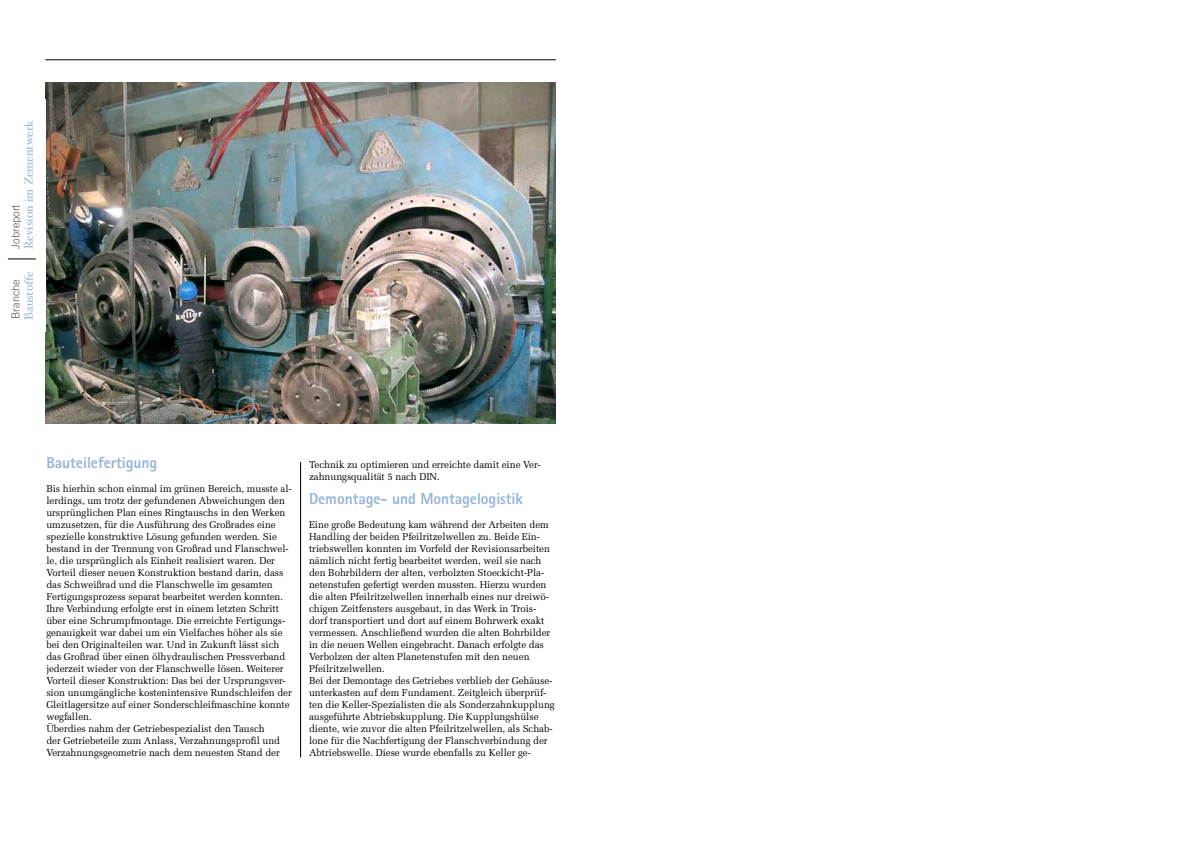
<style>
.page{position:relative;width:1191px;height:842px;background:#fff}
.page>*{position:absolute;margin:0;border:0;box-sizing:border-box;transform-origin:0 0}
.t1{font:800 16px "Agfa Rotis Sans Serif";letter-spacing:-.005em;color:#98b5db}
.t2{font:12px "Hoefler Text";color:#98b5db}
.t3{font:300 11px "Trade Gothic";color:#575756}
.t4{font:10px/12px "Melior LT";letter-spacing:-.005em;color:#000}
</style>
<div class="page">
<hr style="left:45px;top:60px;width:511px;height:1px;background:#000">
<img style="left:45px;top:82px;width:510px;height:342px">
<hr style="left:300px;top:462px;width:1px;height:295px;background:#000">
<svg style="left:8px;top:259px;width:28px;height:1px"></svg>
<p class="t2" style="left:22px;top:249px;width:131px;rotate:-90deg">Revision im Zementwerk</p>
<p class="t3" style="left:9px;top:249px;width:46px;rotate:-90deg">Jobreport</p>
<p class="t3" style="left:9px;top:319px;width:41px;rotate:-90deg">Branche</p>
<p class="t2" style="left:21px;top:320px;width:50px;rotate:-90deg">Baustoffe</p>
<h1 class="t1" style="left:46px;top:452px;width:112px">Bauteilefertigung</h1>
<p class="t4" style="left:46px;top:483px;width:247px">Bis hierhin schon einmal im grünen Bereich, musste al&shy;lerdings, um trotz der gefundenen Abweichungen den ursprünglichen Plan eines Ringtauschs in den Werken umzusetzen, für die Ausführung des Großrades eine spezielle konstruktive Lösung gefunden werden. Sie bestand in der Trennung von Großrad und Flanschwel&shy;le, die ursprünglich als Einheit realisiert waren. Der Vorteil dieser neuen Konstruktion bestand darin, dass das Schweißrad und die Flanschwelle im gesamten Fertigungsprozess separat bearbeitet werden konnten.<br>Ihre Verbindung erfolgte erst in einem letzten Schritt über eine Schrumpfmontage. Die erreichte Fertigungs&shy;genauigkeit war dabei um ein Vielfaches höher als sie bei den Originalteilen war. Und in Zukunft lässt sich das Großrad über einen ölhydraulischen Pressverband jederzeit wieder von der Flanschwelle lösen. Weiterer Vorteil dieser Konstruktion: Das bei der Ursprungsver&shy;sion unumgängliche kostenintensive Rundschleifen der Gleitlagersitze auf einer Sonderschleifmaschine konnte wegfallen.<br>Überdies nahm der Getriebespezialist den Tausch<br>der Getriebeteile zum Anlass, Verzahnungsprofil und Verzahnungsgeometrie nach dem neuesten Stand der</p>
<p class="t4" style="left:309px;top:459px;width:233px">Technik zu optimieren und erreichte damit eine Ver&shy;zahnungsqualität 5 nach DIN.</p>
<h1 class="t1" style="left:309px;top:488px;width:215px">Demontage- und Montagelogistik</h1>
<p class="t4" style="left:309px;top:519px;width:247px">Eine große Bedeutung kam während der Arbeiten dem Handling der beiden Pfeilritzelwellen zu. Beide Ein&shy;triebswellen konnten im Vorfeld der Revisionsarbeiten nämlich nicht fertig bearbeitet werden, weil sie nach den Bohrbildern der alten, verbolzten Stoeckicht-Pla&shy;netenstufen gefertigt werden mussten. Hierzu wurden die alten Pfeilritzelwellen innerhalb eines nur dreiwö&shy;chigen Zeitfensters ausgebaut, in das Werk in Trois&shy;dorf transportiert und dort auf einem Bohrwerk exakt vermessen. Anschließend wurden die alten Bohrbilder in die neuen Wellen eingebracht. Danach erfolgte das Verbolzen der alten Planetenstufen mit den neuen Pfeilritzelwellen.<br>Bei der Demontage des Getriebes verblieb der Gehäuse&shy;unterkasten auf dem Fundament. Zeitgleich überprüf&shy;ten die Keller-Spezialisten die als Sonderzahnkupplung ausgeführte Abtriebskupplung. Die Kupplungshülse diente, wie zuvor die alten Pfeilritzelwellen, als Schab&shy;lone für die Nachfertigung der Flanschverbindung der Abtriebswelle. Diese wurde ebenfalls zu Keller ge-</p>
</div>
